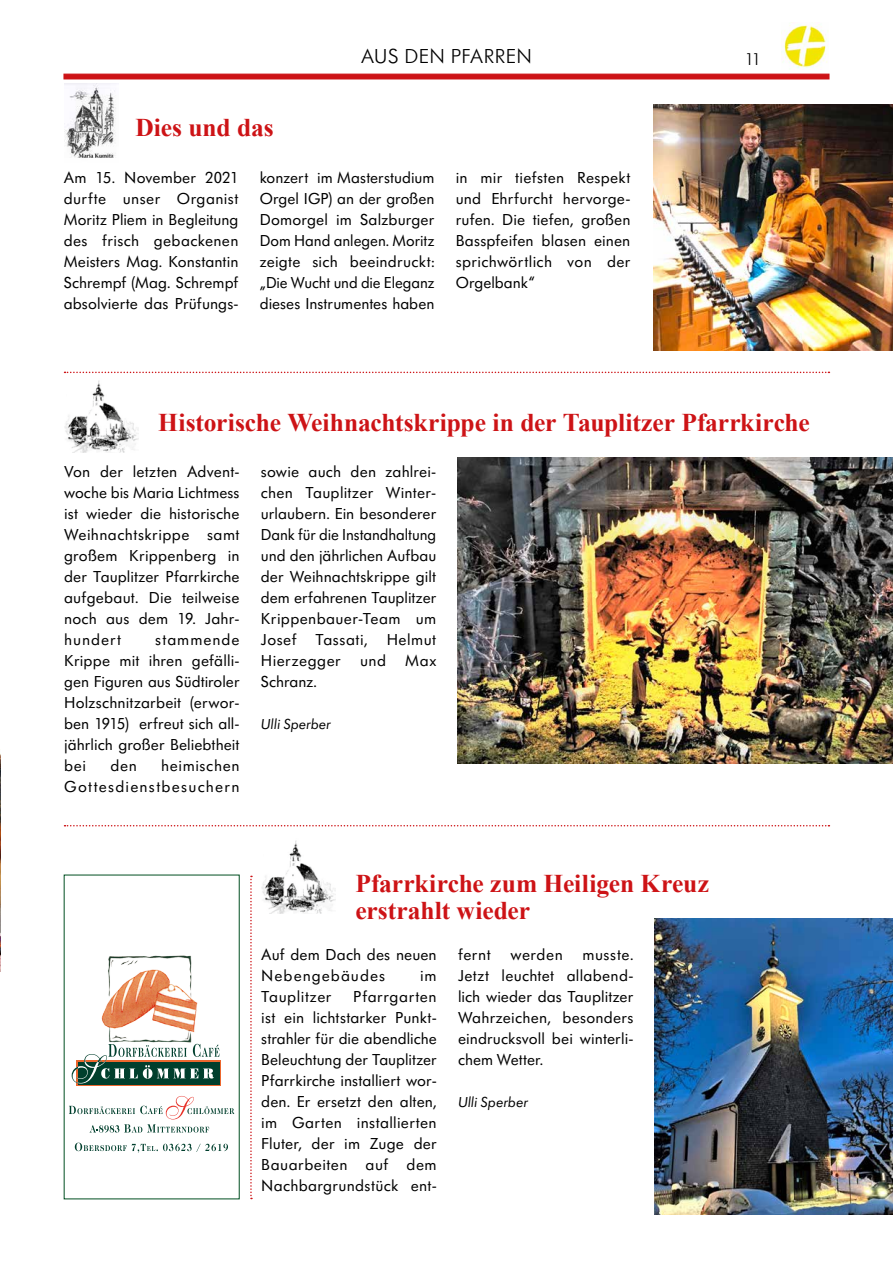
<style>
.page{position:relative;width:893px;height:1263px;background:#fff}
.page>*{position:absolute;margin:0;border:0;box-sizing:border-box;transform-origin:0 0}
.t1{font:700 25.5px/27px "Times New Roman";letter-spacing:-.005em;color:#cd1316}
.t2{font:300 21px "Futura SB";letter-spacing:.025em;color:#000}
.t3{font:300 18px "Futura SB";color:#000}
.t4{font:16.5px/21px "Futura SB";letter-spacing:.01em;color:#000;text-align:justify}
.t5{font:16.5px/21px "Futura SB";letter-spacing:.07em;color:#000;text-align:right}
.t6{font:16.5px "Futura SB";letter-spacing:.03em;color:#000}
.t7{font:italic 15px "Futura SB";color:#000}
</style>
<div class="page">
<div style="left:64px;top:74px;width:765px;height:5px;background:#cd1316"></div>
<img style="left:781px;top:24px;width:47px;height:44px">
<svg style="left:65px;top:825px;width:764px;height:1px"></svg>
<svg style="left:65px;top:372px;width:764px;height:1px"></svg>
<img style="left:654px;top:105px;width:239px;height:245px">
<img style="left:0;top:754px;width:1px;height:218px">
<img style="left:64px;top:83px;width:52px;height:75px">
<img style="left:65px;top:380px;width:74px;height:72px">
<img style="left:262px;top:840px;width:74px;height:73px">
<img style="left:457px;top:457px;width:436px;height:307px">
<img style="left:654px;top:918px;width:239px;height:297px">
<div style="left:76px;top:1061px;width:145px;height:25px;background:#003f2d"></div>
<svg style="left:69px;top:1096px;width:165px;height:37px"></svg>
<svg style="left:75px;top:1143px;width:153px;height:10px"></svg>
<img style="left:101px;top:955px;width:97px;height:89px">
<svg style="left:72px;top:1044px;width:148px;height:39px"></svg>
<svg style="left:250px;top:876px;width:2px;height:323px"></svg>
<h1 class="t1" style="left:135px;top:113px;width:140px">Dies und das</h1>
<p class="t2" style="left:361px;top:45px;width:172px">AUS DEN PFARREN</p>
<p class="t3" style="left:745px;top:49px;width:18px">11</p>
<p class="t4" style="left:64px;top:167px;width:176px">Am 15. November 2021 durfte unser Organist Moritz Pliem in Begleitung des frisch gebackenen Meisters Mag. Konstantin Schrempf (Mag. Schrempf absolvierte das Prüfungs-</p>
<p class="t4" style="left:260px;top:167px;width:176px">konzert im Masterstudium Orgel IGP) an der großen Domorgel im Salzburger Dom Hand anlegen. Moritz zeigte sich beeindruckt: „Die Wucht und die Eleganz dieses Instrumentes haben</p>
<p class="t4" style="left:456px;top:167px;width:176px">in mir tiefsten Respekt und Ehrfurcht hervorge&shy;rufen. Die tiefen, großen Basspfeifen blasen einen sprichwörtlich von der Orgelbank“</p>
<h1 class="t1" style="left:158px;top:409px;width:653px">Historische Weihnachtskrippe in der Tauplitzer Pfarrkirche</h1>
<p class="t4" style="left:64px;top:461px;width:177px">Von der letzten Advent&shy;woche bis Maria Lichtmess ist wieder die historische Weihnachtskrippe samt großem Krippenberg in der Tauplitzer Pfarrkirche aufgebaut. Die teilweise noch aus dem 19. Jahr&shy;hundert</p>
<p class="t4" style="left:64px;top:629px;width:177px;text-indent:91px">stammende Krippe mit ihren gefälli&shy;gen Figuren aus Südtiroler Holzschnitzarbeit (erwor&shy;ben 1915) erfreut sich all&shy;jährlich großer Beliebtheit bei</p>
<p class="t5" style="left:64px;top:755px;width:177px">heimischen<br>Gottesdienstbesuchern</p>
<p class="t4" style="left:110px;top:755px;width:28px">den</p>
<p class="t4" style="left:261px;top:461px;width:177px">sowie auch den zahlrei&shy;chen Tauplitzer Winter&shy;urlaubern. Ein besonderer Dank für die Instandhaltung und den jährlichen Aufbau der Weihnachtskrippe gilt dem erfahrenen Tauplitzer Krippenbauer-Team um Josef Tassati, Helmut Hierzegger und Max Schranz.</p>
<p class="t7" style="left:261px;top:716px;width:71px">Ulli Sperber</p>
<h1 class="t1" style="left:355px;top:869px;width:355px">Pfarrkirche zum Heiligen Kreuz erstrahlt wieder</h1>
<p class="t4" style="left:261px;top:944px;width:177px">Auf dem Dach des neuen<br>Nebengebäudes</p>
<p class="t4" style="left:420px;top:965px;width:18px">im</p>
<p class="t6" style="left:261px;top:987px;width:72px">Tauplitzer</p>
<p class="t4" style="left:261px;top:986px;width:177px;text-indent:92px">Pfarrgarten ist ein lichtstarker Punkt&shy;strahler für die abendliche Beleuchtung der Tauplitzer Pfarrkirche installiert wor&shy;den. Er ersetzt den alten, im Garten installierten Fluter, der im Zuge der Bauarbeiten auf dem Nachbargrundstück ent-</p>
<p class="t4" style="left:458px;top:944px;width:177px">fernt werden musste.<br>Jetzt leuchtet allabend&shy;lich wieder das Tauplitzer Wahrzeichen, besonders eindrucksvoll bei winterli&shy;chem Wetter.</p>
<p class="t7" style="left:458px;top:1094px;width:71px">Ulli Sperber</p>
</div>
